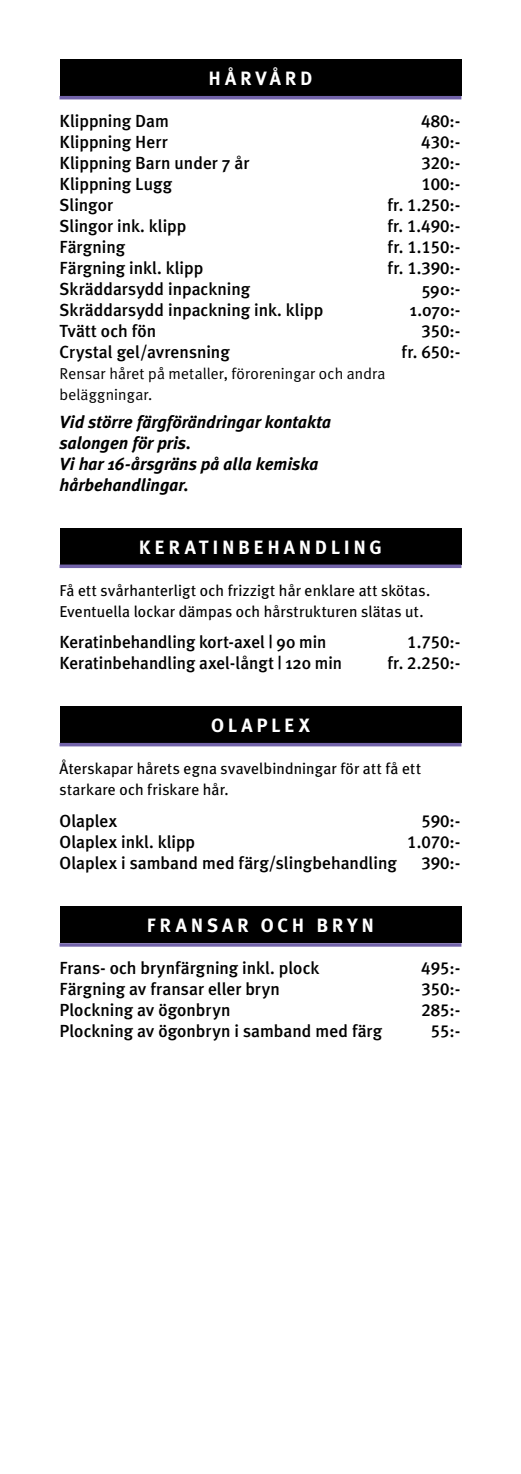
<style>
.page{position:relative;width:521px;height:1474px;background:#fff}
.page>*{position:absolute;margin:0;border:0;box-sizing:border-box;transform-origin:0 0}
.t1{font:700 19.25px "Meta Plus";letter-spacing:.19em;color:#fff}
.t2{font:500 17.5px "Meta Plus";color:#000}
.t3{font:17.5px "Meta Plus Medium Caps";color:#000}
.t4{font:italic 700 17.5px/21px "Meta Plus";color:#000}
.t5{font:15.75px/21px "Meta Plus";letter-spacing:.01em;color:#000}
.t6{font:15.75px/21px "Meta Plus Normal";letter-spacing:.01em;color:#000}
.s1{font-family:"Meta Plus";font-weight:500}
</style>
<div class="page">
<div style="left:60px;top:60px;width:401px;height:36px;background:#000"></div>
<hr style="left:60px;top:96px;width:401px;height:3px;background:#7263a9">
<div style="left:60px;top:528px;width:401px;height:36px;background:#000"></div>
<svg style="left:60px;top:564px;width:401px;height:4px;fill:#7263a9"></svg>
<div style="left:60px;top:706px;width:401px;height:37px;background:#000"></div>
<hr style="left:60px;top:743px;width:401px;height:3px;background:#7263a9">
<div style="left:60px;top:906px;width:401px;height:37px;background:#000"></div>
<hr style="left:60px;top:943px;width:401px;height:3px;background:#7263a9">
<p class="t1" style="left:209px;top:67px;width:105px">HÅRVÅRD</p>
<p class="t2" style="left:60px;top:110px;width:111px">Klippning Dam</p>
<p class="t3" style="left:421px;top:110px;width:41px">480:-</p>
<p class="t2" style="left:60px;top:131px;width:110px">Klippning Herr</p>
<p class="t3" style="left:421px;top:131px;width:41px">430:-</p>
<p class="t2" style="left:60px;top:152px;width:191px">Klippning Barn under 7 år</p>
<p class="t3" style="left:421px;top:152px;width:41px">320:-</p>
<p class="t2" style="left:60px;top:173px;width:114px">Klippning Lugg</p>
<p class="t3" style="left:421px;top:173px;width:41px">100:-</p>
<p class="t2" style="left:60px;top:194px;width:55px">Slingor</p>
<p class="t3" style="left:387px;top:194px;width:74px"><span class="s1">fr.</span> 1.250:-</p>
<p class="t2" style="left:60px;top:215px;width:128px">Slingor ink. klipp</p>
<p class="t3" style="left:387px;top:215px;width:74px"><span class="s1">fr.</span> 1.490:-</p>
<p class="t2" style="left:60px;top:236px;width:67px">Färgning</p>
<p class="t3" style="left:387px;top:236px;width:74px"><span class="s1">fr.</span> 1.150:-</p>
<p class="t2" style="left:60px;top:257px;width:145px">Färgning inkl. klipp</p>
<p class="t3" style="left:387px;top:257px;width:74px"><span class="s1">fr.</span> 1.390:-</p>
<p class="t2" style="left:60px;top:278px;width:192px">Skräddarsydd inpackning</p>
<p class="t2" style="left:422px;top:278px;width:40px">590:-</p>
<p class="t2" style="left:60px;top:299px;width:265px">Skräddarsydd inpackning ink. klipp</p>
<p class="t2" style="left:410px;top:299px;width:52px">1.070:-</p>
<p class="t2" style="left:60px;top:320px;width:98px">Tvätt och fön</p>
<p class="t3" style="left:421px;top:320px;width:41px">350:-</p>
<p class="t2" style="left:60px;top:341px;width:172px">Crystal gel/avrensning</p>
<p class="t3" style="left:401px;top:341px;width:60px"><span class="s1">fr.</span> 650:-</p>
<p class="t6" style="left:60px;top:362px;width:328px">Rensar håret på metaller, föroreningar och andra beläggningar.</p>
<p class="t4" style="left:60px;top:411px;width:273px">Vid större färgförändringar kontakta salongen för pris.<br>Vi har 16-årsgräns på alla kemiska hårbehandlingar.</p>
<p class="t1" style="left:139px;top:536px;width:245px">KERATINBEHANDLING</p>
<p class="t5" style="left:60px;top:579px;width:372px">Få ett svårhanterligt och frizzigt hår enklare att skötas.<br>Eventuella lockar dämpas och hårstrukturen slätas ut.</p>
<p class="t2" style="left:60px;top:632px;width:268px">Keratinbehandling kort-axel | 90 min</p>
<p class="t3" style="left:407px;top:632px;width:55px">1.750:-</p>
<p class="t2" style="left:60px;top:653px;width:284px">Keratinbehandling axel-långt | 120 min</p>
<p class="t3" style="left:387px;top:653px;width:74px"><span class="s1">fr.</span> 2.250:-</p>
<p class="t1" style="left:211px;top:714px;width:100px">OLAPLEX</p>
<p class="t5" style="left:60px;top:758px;width:363px">Återskapar hårets egna svavelbindningar för att få ett starkare och friskare hår.</p>
<p class="t2" style="left:60px;top:810px;width:59px">Olaplex</p>
<p class="t3" style="left:421px;top:810px;width:41px">590:-</p>
<p class="t2" style="left:60px;top:831px;width:137px">Olaplex inkl. klipp</p>
<p class="t3" style="left:407px;top:831px;width:55px">1.070:-</p>
<p class="t2" style="left:60px;top:852px;width:339px">Olaplex i samband med färg/slingbehandling</p>
<p class="t3" style="left:421px;top:852px;width:41px">390:-</p>
<p class="t1" style="left:147px;top:914px;width:229px">FRANSAR OCH BRYN</p>
<p class="t2" style="left:60px;top:957px;width:261px">Frans- och brynfärgning inkl. plock</p>
<p class="t3" style="left:421px;top:957px;width:41px">495:-</p>
<p class="t2" style="left:60px;top:978px;width:222px">Färgning av fransar eller bryn</p>
<p class="t3" style="left:421px;top:978px;width:41px">350:-</p>
<p class="t2" style="left:60px;top:999px;width:172px">Plockning av ögonbryn</p>
<p class="t3" style="left:421px;top:999px;width:41px">285:-</p>
<p class="t2" style="left:60px;top:1020px;width:324px">Plockning av ögonbryn i samband med färg</p>
<p class="t3" style="left:431px;top:1020px;width:31px">55:-</p>
</div>
